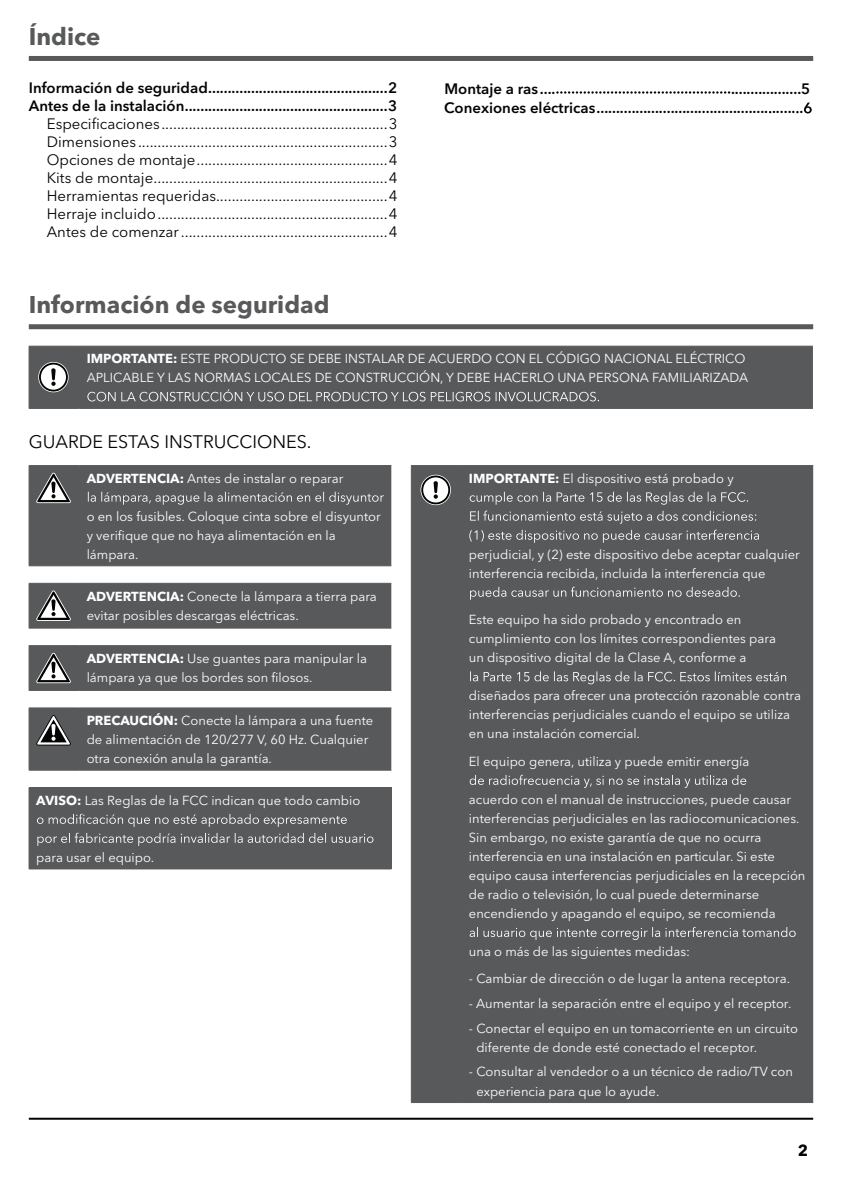
<style>
.page{position:relative;width:842px;height:1191px;background:#fff}
.page>*{position:absolute;margin:0;border:0;box-sizing:border-box;transform-origin:0 0}
.t1{font:700 24px "Avenir Next LT Pro";color:#58595b}
.t2{font:18px "Avenir Next LT Pro";color:#040503}
.t3{font:700 16px "Avenir Next LT Pro";color:#040503}
.t4{font:15px/18px "Avenir Next LT Pro";color:#040503;text-align:justify}
.t5{font:600 15px/18px "Avenir Next LT Pro";color:#040503}
.t6{font:13px/19px "Avenir Next LT Pro";color:#fff}
.s1{font-weight:700}
</style>
<div class="page">
<hr style="left:29px;top:1117px;width:784px;height:2px;background:#040503">
<div style="left:29px;top:324px;width:784px;height:5px;background:#58595b"></div>
<div style="left:30px;top:347px;width:783px;height:61px;background:#58595b"></div>
<hr style="left:29px;top:346px;width:50px;height:1px;background:#58595b">
<hr style="left:29px;top:346px;width:1px;height:62px;background:#58595b">
<hr style="left:79px;top:346px;width:734px;height:1px;background:#58595b">
<hr style="left:29px;top:408px;width:50px;height:1px;background:#58595b">
<hr style="left:79px;top:408px;width:734px;height:1px;background:#58595b">
<svg style="left:38px;top:362px;width:31px;height:30px"></svg>
<svg style="left:87px;top:389px;width:512px;height:12px;background:#747577"></svg>
<div style="left:29px;top:465px;width:362px;height:101px;background:#58595b"></div>
<hr style="left:29px;top:628px;width:50px;height:1px;background:#58595b">
<hr style="left:79px;top:628px;width:312px;height:1px;background:#58595b">
<div style="left:29px;top:583px;width:362px;height:45px;background:#58595b"></div>
<hr style="left:29px;top:690px;width:50px;height:1px;background:#58595b">
<hr style="left:79px;top:690px;width:312px;height:1px;background:#58595b">
<div style="left:29px;top:645px;width:362px;height:45px;background:#58595b"></div>
<hr style="left:29px;top:707px;width:50px;height:1px;background:#58595b">
<hr style="left:79px;top:707px;width:312px;height:1px;background:#58595b">
<hr style="left:29px;top:770px;width:50px;height:1px;background:#58595b">
<hr style="left:79px;top:770px;width:312px;height:1px;background:#58595b">
<div style="left:29px;top:708px;width:362px;height:62px;background:#58595b"></div>
<div style="left:29px;top:787px;width:362px;height:82px;background:#58595b"></div>
<svg style="left:37px;top:813px;width:336px;height:33px"></svg>
<div style="left:412px;top:466px;width:401px;height:636px;background:#58595b"></div>
<hr style="left:411px;top:465px;width:51px;height:1px;background:#58595b">
<hr style="left:411px;top:466px;width:1px;height:636px;background:#58595b">
<hr style="left:462px;top:465px;width:351px;height:1px;background:#58595b">
<hr style="left:411px;top:1102px;width:51px;height:1px;background:#58595b">
<hr style="left:462px;top:1102px;width:351px;height:1px;background:#58595b">
<svg style="left:420px;top:475px;width:31px;height:30px"></svg>
<svg style="left:469px;top:492px;width:290px;height:51px;background:#6a6b6d"></svg>
<svg style="left:470px;top:586px;width:270px;height:14px;background:#6e6f70"></svg>
<svg style="left:470px;top:671px;width:316px;height:13px;background:#717173"></svg>
<svg style="left:470px;top:775px;width:276px;height:13px;background:#6f7072"></svg>
<svg style="left:470px;top:927px;width:326px;height:13px;background:#707172"></svg>
<div style="left:29px;top:56px;width:784px;height:5px;background:#58595b"></div>
<svg style="left:556px;top:91px;width:174px;height:3px"></svg>
<svg style="left:796px;top:103px;width:16px;height:10px"></svg>
<h1 class="t1" style="left:29px;top:22px;width:73px">Índice</h1>
<p class="t5" style="left:29px;top:79px;width:370px">Información de seguridad..............................................2<br>Antes de la instalación....................................................3</p>
<p class="t4" style="left:47px;top:115px;width:352px">Especificaciones ..........................................................3<br>Dimensiones ................................................................3<br>Opciones de montaje.................................................4<br>Kits de montaje............................................................4<br>Herramientas requeridas............................................4<br>Herraje incluido...........................................................4<br>Antes de comenzar.....................................................4</p>
<p class="t5" style="left:444px;top:79px;width:113px">Montaje a ras ....</p>
<p class="t5" style="left:444px;top:78px;width:368px;line-height:19.6px;text-indent:287px">..................5<br>Conexiones eléctricas ............................................ ...... .</p>
<h1 class="t1" style="left:29px;top:290px;width:302px">Información de seguridad</h1>
<p class="t6" style="left:87px;top:349px;width:663px"><span class="s1">IMPORTANTE:</span> ESTE PRODUCTO SE DEBE INSTALAR DE ACUERDO CON EL CÓDIGO NACIONAL ELÉCTRICO<br>APLICABLE Y LAS NORMAS LOCALES DE CONSTRUCCIÓN, Y DEBE HACERLO UNA PERSONA FAMILIARIZADA</p>
<h2 class="t2" style="left:29px;top:431px;width:284px">GUARDE ESTAS INSTRUCCIONES.</h2>
<p class="t6" style="left:87px;top:468px;width:258px"><span class="s1">ADVERTENCIA:</span> Antes de instalar o reparar</p>
<p class="t6" style="left:87px;top:506px;width:296px">o en los fusibles. Coloque cinta sobre el disyuntor y verifique que no haya alimentación en la lámpara.</p>
<p class="t6" style="left:87px;top:587px;width:292px"><span class="s1">ADVERTENCIA:</span> Conecte la lámpara a tierra para evitar posibles descargas eléctricas.</p>
<p class="t6" style="left:87px;top:649px;width:282px"><span class="s1">ADVERTENCIA:</span> Use guantes para manipular la lámpara ya que los bordes son filosos.</p>
<p class="t6" style="left:87px;top:711px;width:288px"><span class="s1">PRECAUCIÓN:</span> Conecte la lámpara a una fuente de alimentación de 120/277 V, 60 Hz. Cualquier otra conexión anula la garantía.</p>
<p class="t6" style="left:36px;top:790px;width:326px"><span class="s1">AVISO:</span> Las Reglas de la FCC indican que todo cambio</p>
<p class="t6" style="left:36px;top:847px;width:120px">para usar el equipo.</p>
<p class="t6" style="left:469px;top:468px;width:266px"><span class="s1">IMPORTANTE:</span> El dispositivo está probado y</p>
<p class="t6" style="left:469px;top:544px;width:332px">perjudicial, y (2) este dispositivo debe aceptar cualquier interferencia recibida, incluida la interferencia que</p>
<p class="t6" style="left:469px;top:610px;width:308px">Este equipo ha sido probado y encontrado en cumplimiento con los límites correspondientes para un dispositivo digital de la Clase A, conforme a</p>
<p class="t6" style="left:469px;top:686px;width:333px">diseñados para ofrecer una protección razonable contra interferencias perjudiciales cuando el equipo se utiliza en una instalación comercial.</p>
<p class="t6" style="left:469px;top:751px;width:282px">El equipo genera, utiliza y puede emitir energía</p>
<p class="t6" style="left:469px;top:789px;width:338px">acuerdo con el manual de instrucciones, puede causar interferencias perjudiciales en las radiocomunicaciones.<br>Sin embargo, no existe garantía de que no ocurra interferencia en una instalación en particular. Si este equipo causa interferencias perjudiciales en la recepción de radio o televisión, lo cual puede determinarse encendiendo y apagando el equipo, se recomienda</p>
<p class="t6" style="left:469px;top:941px;width:223px">una o más de las siguientes medidas:</p>
<p class="t6" style="left:469px;top:969px;width:323px">- Cambiar de dirección o de lugar la antena receptora.</p>
<p class="t6" style="left:469px;top:994px;width:324px">- Aumentar la separación entre el equipo y el receptor.</p>
<p class="t6" style="left:476px;top:1018px;width:323px;text-indent:-7px">- Conectar el equipo en un tomacorriente en un circuito diferente de donde esté conectado el receptor.</p>
<p class="t6" style="left:476px;top:1062px;width:318px;text-indent:-7px">- Consultar al vendedor o a un técnico de radio/TV con experiencia para que lo ayude.</p>
<p class="t3" style="left:798px;top:1140px;width:12px">2</p>
</div>
